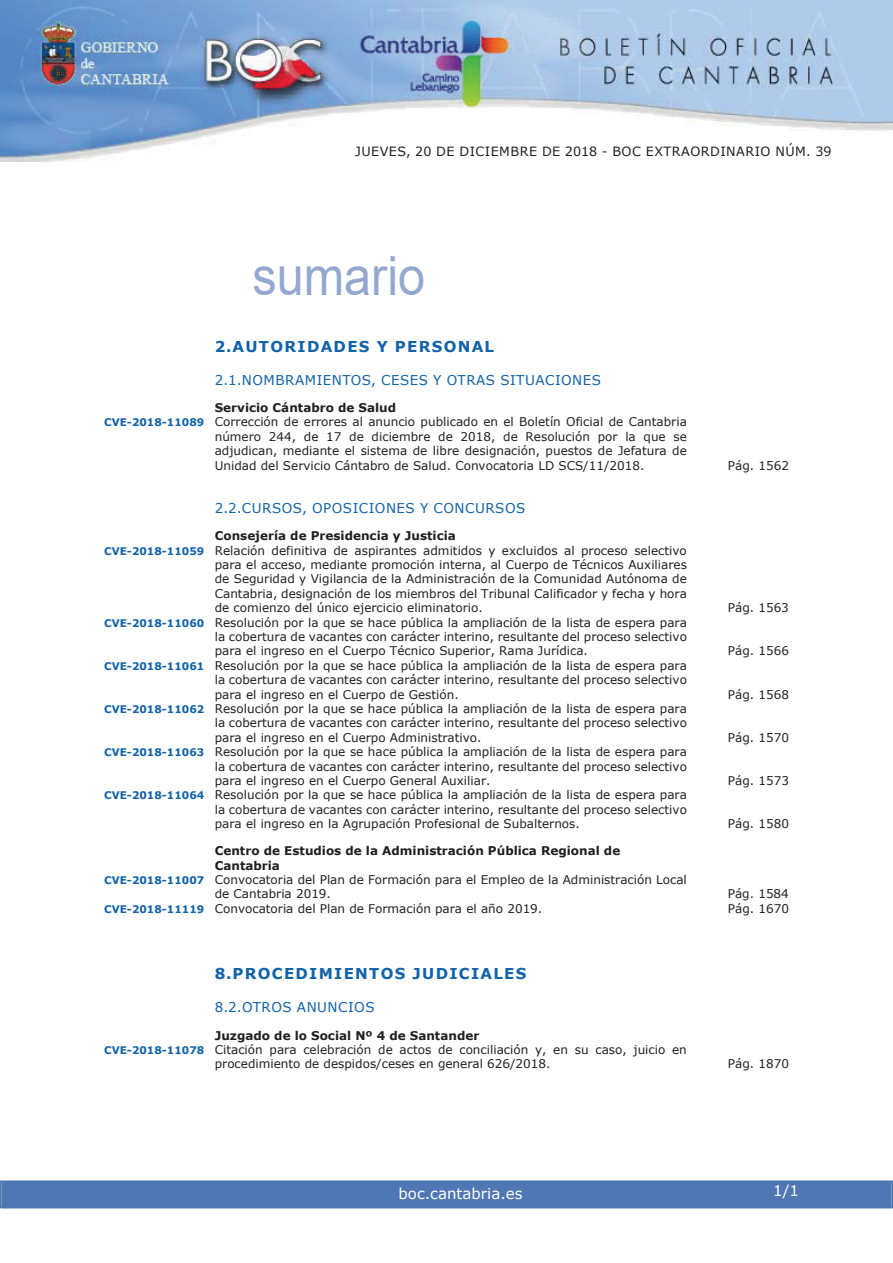
<style>
.page{position:relative;width:893px;height:1263px;background:#fff}
.page>*{position:absolute;margin:0;border:0;box-sizing:border-box;transform-origin:0 0}
.t1{font:54px "Arial";color:#94a8cf;scale:.9 1}
.t2{font:700 15px "Verdana";letter-spacing:.085em;color:#1263a9}
.t3{font:15px "Verdana";color:#fff}
.t4{font:13.5px "Verdana";letter-spacing:.035em;color:#1263a9}
.t5{font:12.75px "Verdana";letter-spacing:.035em;color:#231f20}
.t6{font:12px/14.4px "Verdana";color:#231f20;text-align:justify}
.t7{font:700 12px "Verdana";color:#231f20}
.s1{font-weight:700;font-size:10.5px;color:#1263a9}
</style>
<div class="page">
<img style="left:0;top:0;width:893px;height:161px">
<div style="left:2px;top:1181px;width:889px;height:27px;background:#4f77b3"></div>
<div style="left:0;top:1180px;width:893px;height:28px;border:2px solid #4f77b3"></div>
<p class="t5" style="left:355px;top:143px;width:478px">JUEVES, 20 DE DICIEMBRE DE 2018 - BOC EXTRAORDINARIO NÚM. 39</p>
<h1 class="t1" style="left:252px;top:246px;width:194px">sumario</h1>
<p class="t2" style="left:215px;top:337px;width:281px">2.AUTORIDADES Y PERSONAL</p>
<p class="t4" style="left:215px;top:371px;width:388px">2.1.NOMBRAMIENTOS, CESES Y OTRAS SITUACIONES</p>
<p class="t7" style="left:215px;top:400px;width:183px">Servicio Cántabro de Salud</p>
<p class="t6" style="left:104px;top:414px;width:584px"><span class="s1">CVE-2018-11089</span> Corrección de errores al anuncio publicado en el Boletín Oficial de Cantabria</p>
<p class="t6" style="left:215px;top:429px;width:474px">número 244, de 17 de diciembre de 2018, de Resolución por la que se</p>
<p class="t6" style="left:215px;top:443px;width:474px">adjudican, mediante el sistema de libre designación, puestos de Jefatura de</p>
<p class="t6" style="left:215px;top:458px;width:431px">Unidad del Servicio Cántabro de Salud. Convocatoria LD SCS/11/2018.</p>
<p class="t6" style="left:728px;top:458px;width:63px">Pág. 1562</p>
<p class="t4" style="left:215px;top:499px;width:312px">2.2.CURSOS, OPOSICIONES Y CONCURSOS</p>
<p class="t7" style="left:215px;top:528px;width:243px">Consejería de Presidencia y Justicia</p>
<p class="t6" style="left:104px;top:543px;width:584px"><span class="s1">CVE-2018-11059</span> Relación definitiva de aspirantes admitidos y excluidos al proceso selectivo</p>
<p class="t6" style="left:215px;top:557px;width:474px">para el acceso, mediante promoción interna, al Cuerpo de Técnicos Auxiliares</p>
<p class="t6" style="left:215px;top:571px;width:474px">de Seguridad y Vigilancia de la Administración de la Comunidad Autónoma de</p>
<p class="t6" style="left:215px;top:586px;width:474px">Cantabria, designación de los miembros del Tribunal Calificador y fecha y hora</p>
<p class="t6" style="left:215px;top:600px;width:270px">de comienzo del único ejercicio eliminatorio.</p>
<p class="t6" style="left:728px;top:600px;width:63px">Pág. 1563</p>
<p class="t6" style="left:215px;top:615px;width:474px;text-indent:-111px"><span class="s1">CVE-2018-11060</span> Resolución por la que se hace pública la ampliación de la lista de espera para la cobertura de vacantes con carácter interino, resultante del proceso selectivo para el ingreso en el Cuerpo Técnico Superior, Rama Jurídica.</p>
<p class="t6" style="left:728px;top:643px;width:63px">Pág. 1566</p>
<p class="t6" style="left:215px;top:658px;width:474px;text-indent:-111px"><span class="s1">CVE-2018-11061</span> Resolución por la que se hace pública la ampliación de la lista de espera para la cobertura de vacantes con carácter interino, resultante del proceso selectivo para el ingreso en el Cuerpo de Gestión.</p>
<p class="t6" style="left:215px;top:701px;width:474px;text-indent:-111px"><span class="s1">CVE-2018-11062</span> Resolución por la que se hace pública la ampliación de la lista de espera para la cobertura de vacantes con carácter interino, resultante del proceso selectivo para el ingreso en el Cuerpo Administrativo.</p>
<p class="t6" style="left:215px;top:744px;width:474px;text-indent:-111px"><span class="s1">CVE-2018-11063</span> Resolución por la que se hace pública la ampliación de la lista de espera para la cobertura de vacantes con carácter interino, resultante del proceso selectivo para el ingreso en el Cuerpo General Auxiliar.</p>
<p class="t6" style="left:215px;top:787px;width:474px;text-indent:-111px"><span class="s1">CVE-2018-11064</span> Resolución por la que se hace pública la ampliación de la lista de espera para la cobertura de vacantes con carácter interino, resultante del proceso selectivo para el ingreso en la Agrupación Profesional de Subalternos.</p>
<p class="t6" style="left:728px;top:687px;width:63px">Pág. 1568</p>
<p class="t6" style="left:728px;top:730px;width:63px">Pág. 1570</p>
<p class="t6" style="left:728px;top:773px;width:63px">Pág. 1573</p>
<p class="t6" style="left:728px;top:816px;width:63px">Pág. 1580</p>
<p class="t7" style="left:215px;top:843px;width:407px">Centro de Estudios de la Administración Pública Regional de</p>
<p class="t7" style="left:215px;top:858px;width:67px">Cantabria</p>
<p class="t6" style="left:104px;top:872px;width:584px"><span class="s1">CVE-2018-11007</span> Convocatoria del Plan de Formación para el Empleo de la Administración Local</p>
<p class="t6" style="left:215px;top:886px;width:118px">de Cantabria 2019.</p>
<p class="t6" style="left:728px;top:886px;width:63px">Pág. 1584</p>
<p class="t6" style="left:104px;top:901px;width:440px"><span class="s1">CVE-2018-11119</span> Convocatoria del Plan de Formación para el año 2019.</p>
<p class="t6" style="left:728px;top:901px;width:63px">Pág. 1670</p>
<p class="t2" style="left:215px;top:964px;width:313px">8.PROCEDIMIENTOS JUDICIALES</p>
<p class="t4" style="left:215px;top:999px;width:161px">8.2.OTROS ANUNCIOS</p>
<p class="t7" style="left:215px;top:1028px;width:266px">Juzgado de lo Social Nº 4 de Santander</p>
<p class="t6" style="left:104px;top:1042px;width:584px"><span class="s1">CVE-2018-11078</span> Citación para celebración de actos de conciliación y, en su caso, juicio en</p>
<p class="t6" style="left:215px;top:1056px;width:337px">procedimiento de despidos/ceses en general 626/2018.</p>
<p class="t6" style="left:728px;top:1056px;width:63px">Pág. 1870</p>
<p class="t3" style="left:398px;top:1184px;width:126px">boc.cantabria.es</p>
<p class="t3" style="left:773px;top:1181px;width:27px">1/1</p>
</div>
